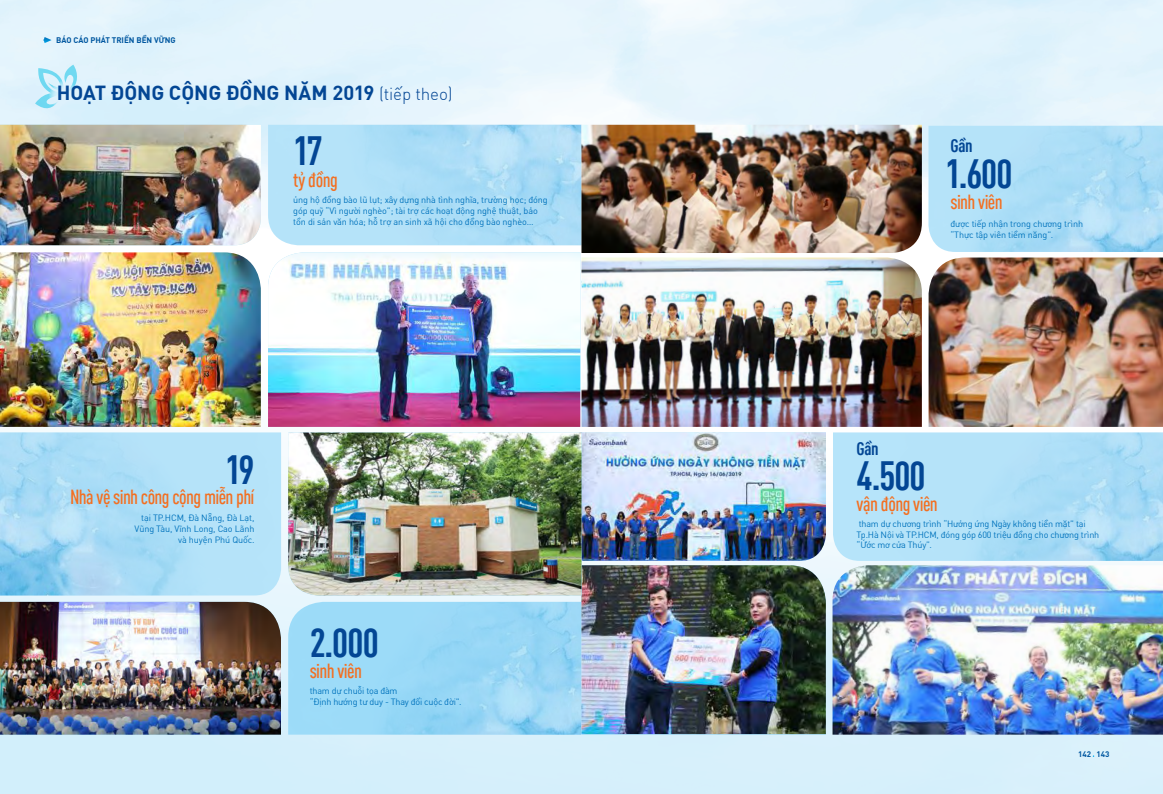
<style>
.page{position:relative;width:1163px;height:794px;background:#fff}
.page>*{position:absolute;margin:0;border:0;box-sizing:border-box;transform-origin:0 0}
.t1{font:700 condensed 40px "GMVDIN Pro";letter-spacing:-.025em;color:#034694}
.t2{font:500 condensed 20px "GMVDIN Pro";letter-spacing:-.03em;color:#f36f21}
.t3{font:700 20px "GMVDIN Pro";letter-spacing:-.005em;color:#034694}
.t4{font:700 condensed 18px "GMVDIN Pro";letter-spacing:-.02em;color:#034694}
.t5{font:9px/10.8px "GMVDIN Pro";letter-spacing:-.01em;color:#0072bc}
.t6{font:700 8px "GMVDIN Pro";color:#0057a0}
.t7{font:8px "DIN Bold";color:#0057a0}
.s1{font-weight:300;font-size:17px}
</style>
<div class="page">
<img style="left:0;top:0;width:1162px;height:794px">
<img style="left:0;top:125px;width:261px;height:120px">
<img style="left:928px;top:126px;width:234px;height:126px">
<div style="left:832px;top:432px;width:52px;height:129px;background:#b6e4fa"></div>
<img style="left:884px;top:432px;width:278px;height:129px">
<img style="left:0;top:432px;width:278px;height:163px">
<img style="left:581px;top:432px;width:244px;height:129px">
<img style="left:268px;top:252px;width:312px;height:175px">
<img style="left:581px;top:257px;width:340px;height:170px">
<img style="left:288px;top:602px;width:293px;height:132px">
<img style="left:832px;top:565px;width:330px;height:169px">
<img style="left:0;top:252px;width:261px;height:175px">
<img style="left:928px;top:257px;width:234px;height:170px">
<img style="left:0;top:602px;width:281px;height:132px">
<img style="left:581px;top:565px;width:244px;height:169px">
<img style="left:268px;top:125px;width:313px;height:120px">
<img style="left:581px;top:125px;width:340px;height:128px">
<img style="left:288px;top:432px;width:293px;height:163px">
<svg style="left:43px;top:37px;width:9px;height:6px"></svg>
<svg style="left:35px;top:65px;width:44px;height:47px;background:#c2ebf9"></svg>
<p class="t6" style="left:56px;top:34px;width:121px">BÁO CÁO PHÁT TRIỂN BỀN VỮNG</p>
<h2 class="t3" style="left:57px;top:77px;width:397px">HOẠT ĐỘNG CỘNG ĐỒNG NĂM 2019 <span class="s1">(tiếp theo)</span></h2>
<h1 class="t1" style="left:293px;top:121px;width:31px">17</h1>
<h2 class="t2" style="left:293px;top:165px;width:46px">tỷ đồng</h2>
<p class="t5" style="left:293px;top:194px;width:256px">ủng hộ đồng bào lũ lụt; xây dựng nhà tình nghĩa, trường học; đóng góp quỹ “Vì người nghèo”; tài trợ các hoạt động nghệ thuật, bảo tồn di sản văn hóa; hỗ trợ an sinh xã hội cho đồng bào nghèo…</p>
<h1 class="t1" style="left:225px;top:440px;width:31px">19</h1>
<h2 class="t2" style="left:70px;top:483px;width:186px">Nhà vệ sinh công cộng miễn phí</h2>
<p class="t5" style="left:135px;top:512px;width:121px;text-align:right">tại TP.HCM, Đà Nẵng, Đà Lạt,<br>Vũng Tàu, Vĩnh Long, Cao Lãnh và huyện Phú Quốc.</p>
<h1 class="t1" style="left:309px;top:613px;width:71px">2.000</h1>
<h2 class="t2" style="left:309px;top:657px;width:54px">sinh viên</h2>
<p class="t5" style="left:309px;top:684px;width:153px">tham dự chuỗi tọa đàm<br>“Định hướng tư duy - Thay đổi cuộc đời”.</p>
<h3 class="t4" style="left:950px;top:132px;width:24px">Gần</h3>
<h1 class="t1" style="left:945px;top:145px;width:69px">1.600</h1>
<h2 class="t2" style="left:950px;top:188px;width:54px">sinh viên</h2>
<p class="t5" style="left:950px;top:218px;width:134px">được tiếp nhận trong chương trình “Thực tập viên tiềm năng”.</p>
<h3 class="t4" style="left:856px;top:435px;width:24px">Gần</h3>
<h1 class="t1" style="left:856px;top:447px;width:71px">4.500</h1>
<h2 class="t2" style="left:856px;top:490px;width:83px">vận động viên</h2>
<p class="t5" style="left:856px;top:517px;width:244px">tham dự chương trình “Hưởng ứng Ngày không tiền mặt” tại<br>Tp.Hà Nội và TP.HCM, đóng góp 600 triệu đồng cho chương trình “Ứớc mơ cửa Thúy”.</p>
<p class="t7" style="left:1077px;top:747px;width:15px">142</p>
<p class="t7" style="left:1096px;top:747px;width:15px">143</p>
</div>
